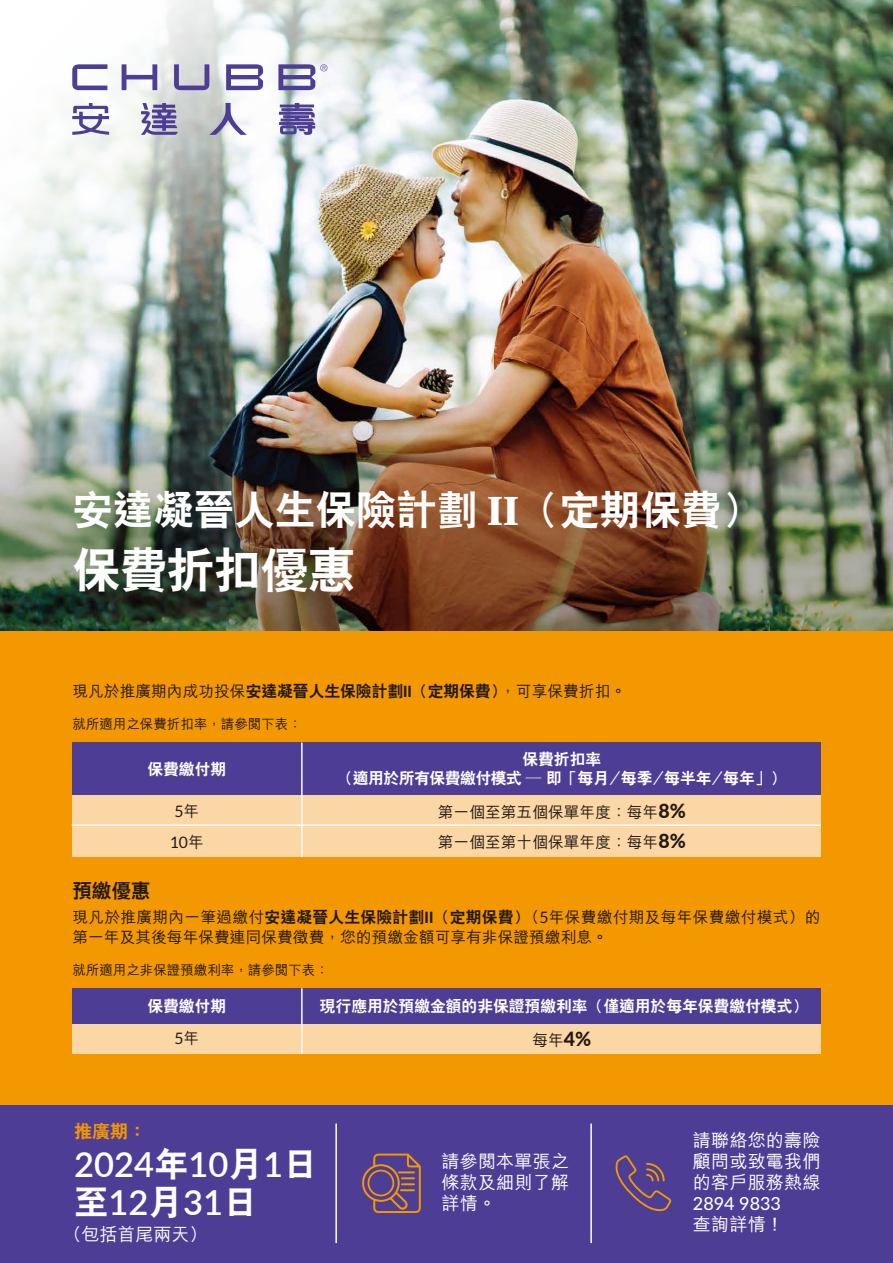
<style>
.page{position:relative;width:893px;height:1263px;background:#fff}
.page>*{position:absolute;margin:0;border:0;box-sizing:border-box;transform-origin:0 0}
.t1{font:800 48px "C Hei 2 HK";letter-spacing:-.02em;color:#fff}
.t2{font:800 40.5px "C Hei 2 HK";color:#fff}
.t3{font:600 34.5px/37.5px "Lato";color:#fff}
.t4{font:800 19.5px "C Hei 2 HK";color:#231815}
.t5{font:500 18px/21px "M Hei HK";letter-spacing:.015em;color:#fff;text-align:justify}
.t6{font:500 18px "Lato";color:#fff}
.t7{font:800 18px "C Hei 2 HK";color:#f39800}
.t8{font:500 15.75px/30.9px "M Hei HK";color:#231815}
.t9{font:800 15.75px "C Hei 2 HK";color:#fff}
.t10{font:800 15.75px/18.9px "C Hei 2 HK";letter-spacing:-.025em;color:#fff;text-align:center}
.t11{font:15.75px/30.9px "Lato";color:#231815}
.t12{font:500 13.5px "M Hei HK";color:#231815}
.s1{font-family:"Chubb Publico Text";font-weight:700}
.s2{font-family:"C Hei 2 HK";font-weight:800}
.s3{font-weight:700}
.s4{font-family:"Lato";font-weight:800;font-size:19.5px}
.s5{font-family:"M Hei HK";font-weight:500}
.s6{font-family:"Lato";font-weight:400}
</style>
<div class="page">
<img style="left:750px;top:0;width:143px;height:393px">
<img style="left:683px;top:0;width:67px;height:393px">
<img style="left:0;top:0;width:683px;height:393px">
<img style="left:0;top:393px;width:893px;height:238px">
<div style="left:0;top:631px;width:893px;height:632px;background:#f39800"></div>
<div style="left:0;top:1105px;width:893px;height:158px;background:#4e3d95"></div>
<hr style="left:335px;top:1123px;width:2px;height:120px;background:#fff">
<hr style="left:590px;top:1123px;width:2px;height:120px;background:#fff">
<svg style="left:362px;top:1153px;width:59px;height:60px"></svg>
<svg style="left:122px;top:64px;width:35px;height:26px"></svg>
<svg style="left:72px;top:64px;width:35px;height:26px"></svg>
<svg style="left:174px;top:64px;width:35px;height:26px"></svg>
<svg style="left:226px;top:64px;width:37px;height:26px"></svg>
<svg style="left:278px;top:64px;width:49px;height:26px"></svg>
<svg style="left:72px;top:103px;width:37px;height:32px"></svg>
<svg style="left:141px;top:103px;width:37px;height:32px"></svg>
<svg style="left:279px;top:103px;width:36px;height:32px"></svg>
<svg style="left:209px;top:103px;width:38px;height:32px"></svg>
<svg style="left:615px;top:1155px;width:56px;height:56px"></svg>
<div style="left:72px;top:744px;width:749px;height:113px;background:#fbd7a5"></div>
<div style="left:72px;top:742px;width:749px;height:53px;background:#4e3d95"></div>
<hr style="left:72px;top:824px;width:749px;height:2px;background:#fff">
<hr style="left:301px;top:742px;width:2px;height:115px;background:#fff">
<div style="left:72px;top:990px;width:749px;height:64px;background:#fbd7a5"></div>
<div style="left:72px;top:988px;width:749px;height:36px;background:#4e3d95"></div>
<hr style="left:301px;top:988px;width:2px;height:66px;background:#fff">
<h2 class="t2" style="left:72px;top:483px;width:691px">安達凝晉人生保險計劃 <span class="s1">II</span>（定期保費）</h2>
<h1 class="t1" style="left:72px;top:538px;width:284px">保費折扣優惠</h1>
<p class="t8" style="left:72px;top:674px;width:555px">現凡於推廣期內成功投保<span class="s2">安達凝晉人生保險計劃II（定期保費）</span>，可享保費折扣。</p>
<p class="t12" style="left:72px;top:714px;width:231px">就所適用之保費折扣率，請參閱下表：</p>
<p class="t10" style="left:337px;top:750px;width:450px">保費折扣率<br>（適用於所有保費繳付模式 ─ 即「每月<span class="s3">/</span>每季<span class="s3">/</span>每半年<span class="s3">/</span>每年」）</p>
<p class="t8" style="left:438px;top:795px;width:249px">第一個至第五個保單年度：每年<span class="s4">8%</span>第一個至第十個保單年度：每年<span class="s4">8%</span></p>
<p class="t9" style="left:147px;top:759px;width:80px">保費繳付期</p>
<p class="t11" style="left:170px;top:795px;width:36px">5<span class="s5">年<br></span>10<span class="s5">年</span></p>
<p class="t4" style="left:72px;top:877px;width:79px">預繳優惠</p>
<p class="t8" style="left:72px;top:906px;width:750px;line-height:19.5px">現凡於推廣期內一筆過繳付<span class="s2">安達凝晉人生保險計劃II（定期保費）</span>（<span class="s6">5</span>年保費繳付期及每年保費繳付模式）的第一年及其後每年保費連同保費徵費，您的預繳金額可享有非保證預繳利息。</p>
<p class="t12" style="left:72px;top:960px;width:258px">就所適用之非保證預繳利率，請參閱下表：</p>
<p class="t9" style="left:320px;top:996px;width:490px">現行應用於預繳金額的非保證預繳利率（僅適用於每年保費繳付模式）</p>
<p class="t8" style="left:532px;top:1023px;width:60px">每年<span class="s4">4%</span></p>
<p class="t9" style="left:147px;top:996px;width:80px">保費繳付期</p>
<p class="t11" style="left:174px;top:1023px;width:26px">5<span class="s5">年</span></p>
<p class="t7" style="left:74px;top:1119px;width:74px">推廣期：</p>
<h3 class="t3" style="left:74px;top:1144px;width:245px">2024<span class="s2">年</span>10<span class="s2">月</span>1<span class="s2">日至</span>12<span class="s2">月</span>31<span class="s2">日</span></h3>
<p class="t5" style="left:64px;top:1222px;width:146px">（包括首尾兩天）</p>
<p class="t5" style="left:442px;top:1150px;width:129px">請參閱本單張之條款及細則了解詳情。</p>
<p class="t5" style="left:693px;top:1129px;width:129px">請聯絡您的壽險顧問或致電我們的客戶服務熱線</p>
<p class="t6" style="left:693px;top:1191px;width:90px">2894 9833</p>
<p class="t5" style="left:693px;top:1213px;width:92px">查詢詳情！</p>
</div>
